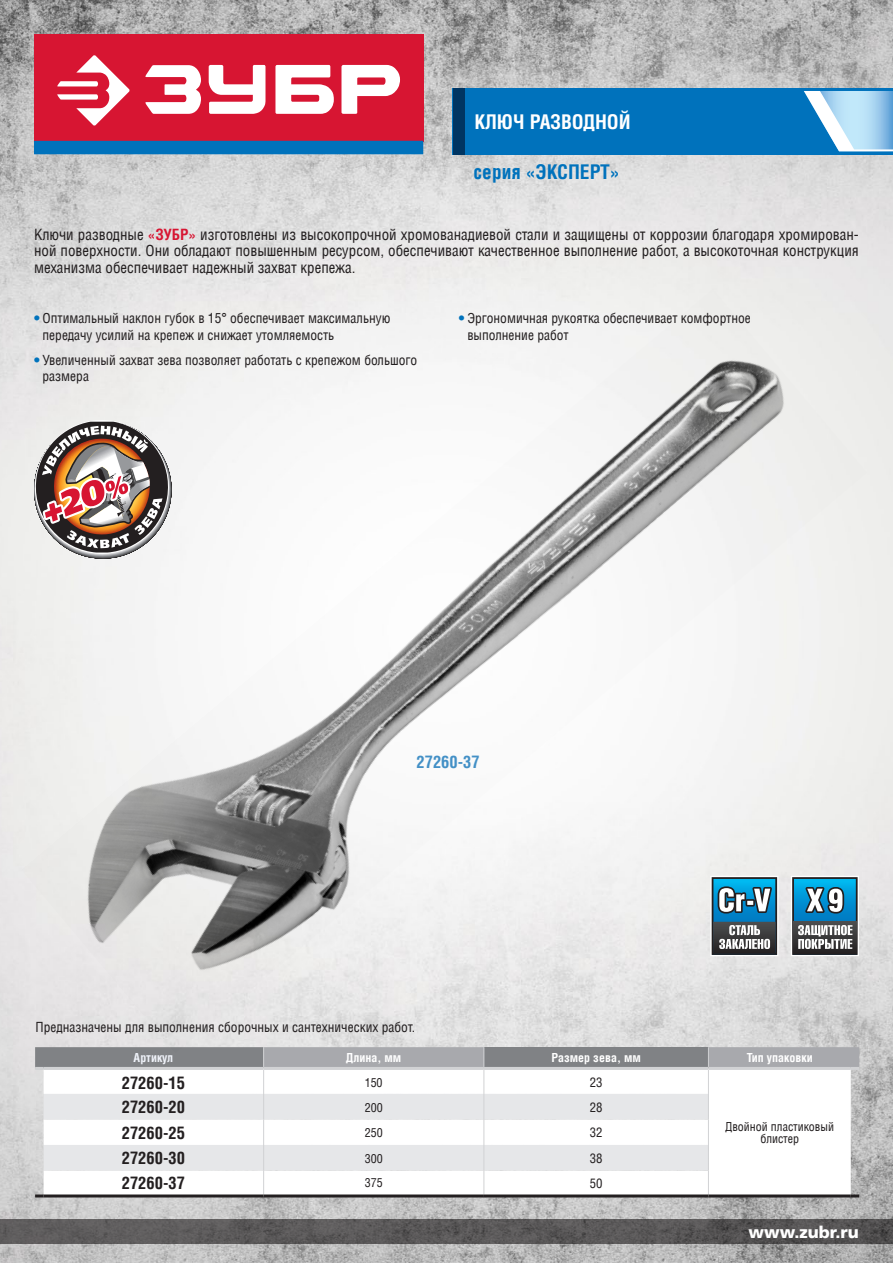
<style>
.page{position:relative;width:893px;height:1263px;background:#fff}
.page>*{position:absolute;margin:0;border:0;box-sizing:border-box;transform-origin:0 0}
.Zagolovok_14{font:700 19.5px "AG Letterica Condensed";color:#0072bc}
.Zagolovok_13{font:700 19.5px "AG Letterica Condensed";color:#fff}
.Tabl_artikul{font:700 16.5px "AG Letterica Condensed";color:#231f20}
.SAYT{font:700 16.5px "AG Foreigner";color:#fff}
.Tabl_artikul-2{font:700 16.5px "AG Letterica Condensed";color:#4390c6}
.Tekst{font:15px/16.5px "AG Letterica Condensed";color:#231f20;text-align:justify}
.Tekst__boolit{font:13.5px/16.5px "AG Letterica Condensed";color:#231f20}
.Предназначено{font:13.5px "AG Letterica Condensed";color:#231f20}
.Tabl_tekst{font:12.75px "AG Letterica Condensed";color:#231f20}
.Tabl_tekst-2{font:12px/12px "AG Letterica Condensed";color:#231f20;text-align:center}
.Tabl_shapka{font:700 12px "AG Letterica Condensed";color:#fff}
.Tabl_shapka-2{font:700 12px "AG Letterica Condensed";letter-spacing:-.01em;color:#eff2f9}
.s1{font-weight:700;color:#d71532}
.s2{font-weight:700;color:#0072bc}
</style>
<div class="page">
<img style="left:0;top:0;width:893px;height:1263px">
<div style="left:34px;top:34px;width:389px;height:108px;background:#d71532"></div>
<svg style="left:57px;top:55px;width:73px;height:71px"></svg>
<svg style="left:145px;top:65px;width:255px;height:49px"></svg>
<div style="left:34px;top:141px;width:389px;height:13px;background:#0072bc"></div>
<div style="left:453px;top:88px;width:440px;height:66px;background:#0072bc"></div>
<div style="left:453px;top:88px;width:11px;height:66px;background:#003562"></div>
<svg style="left:804px;top:91px;width:89px;height:60px"></svg>
<svg style="left:0;top:1219px;width:893px;height:25px;background:#595758"></svg>
<svg style="left:35px;top:1053px;width:824px;height:144px"></svg>
<hr style="left:708px;top:1194px;width:143px;height:3px;background:#231f20">
<img style="left:21px;top:289px;width:846px;height:764px">
<p class="Zagolovok_13" style="left:475px;top:110px;width:158px">КЛЮЧ РАЗВОДНОЙ</p>
<p class="Zagolovok_14" style="left:474px;top:160px;width:148px">серия «ЭКСПЕРТ»</p>
<p class="Tekst" style="left:34px;top:226px;width:826px">Ключи разводные <span class="s1">«ЗУБР»</span> изготовлены из высокопрочной хромованадиевой стали и защищены от коррозии благодаря хромирован&shy;ной поверхности. Они обладают повышенным ресурсом, обеспечивают качественное выполнение работ, а высокоточная конструкция механизма обеспечивает надежный захват крепежа.</p>
<p class="Tekst__boolit" style="left:43px;top:310px;width:349px;text-indent:-9px"><span class="s2">•</span> Оптимальный наклон губок в 15° обеспечивает максимальную передачу усилий на крепеж и снижает утомляемость</p>
<p class="Tekst__boolit" style="left:43px;top:351px;width:376px;text-indent:-9px"><span class="s2">•</span> Увеличенный захват зева позволяет работать с крепежом большого размера</p>
<p class="Tekst__boolit" style="left:467px;top:310px;width:285px;text-indent:-9px"><span class="s2">•</span> Эргономичная рукоятка обеспечивает комфортное выполнение работ</p>
<p class="Tabl_artikul-2" style="left:417px;top:752px;width:65px">27260-37</p>
<p class="Предназначено" style="left:36px;top:1018px;width:381px">Предназначены для выполнения сборочных и сантехнических работ.</p>
<p class="Tabl_shapka-2" style="left:134px;top:1050px;width:41px">Артикул</p>
<p class="Tabl_shapka" style="left:346px;top:1050px;width:56px">Длина, мм</p>
<p class="Tabl_shapka" style="left:551px;top:1050px;width:91px">Размер зева, мм</p>
<p class="Tabl_shapka" style="left:747px;top:1050px;width:67px">Тип упаковки</p>
<p class="Tabl_artikul" style="left:122px;top:1072px;width:65px">27260-15</p>
<p class="Tabl_tekst-2" style="left:365px;top:1076px;width:19px">150</p>
<p class="Tabl_tekst" style="left:590px;top:1075px;width:14px">23</p>
<p class="Tabl_tekst-2" style="left:725px;top:1120px;width:110px">Двойной пластиковый блистер</p>
<p class="Tabl_artikul" style="left:122px;top:1097px;width:65px">27260-20</p>
<p class="Tabl_tekst-2" style="left:365px;top:1101px;width:19px">200</p>
<p class="Tabl_tekst" style="left:590px;top:1099px;width:14px">28</p>
<p class="Tabl_artikul" style="left:122px;top:1123px;width:65px">27260-25</p>
<p class="Tabl_tekst-2" style="left:365px;top:1126px;width:19px">250</p>
<p class="Tabl_tekst" style="left:590px;top:1125px;width:14px">32</p>
<p class="Tabl_artikul" style="left:122px;top:1148px;width:65px">27260-30</p>
<p class="Tabl_tekst-2" style="left:365px;top:1152px;width:19px">300</p>
<p class="Tabl_tekst" style="left:590px;top:1150px;width:14px">38</p>
<p class="Tabl_artikul" style="left:122px;top:1173px;width:65px">27260-37</p>
<p class="Tabl_tekst-2" style="left:365px;top:1177px;width:19px">375</p>
<p class="Tabl_tekst" style="left:590px;top:1175px;width:14px">50</p>
<p class="SAYT" style="left:749px;top:1223px;width:112px">www.zubr.ru</p>
</div>
